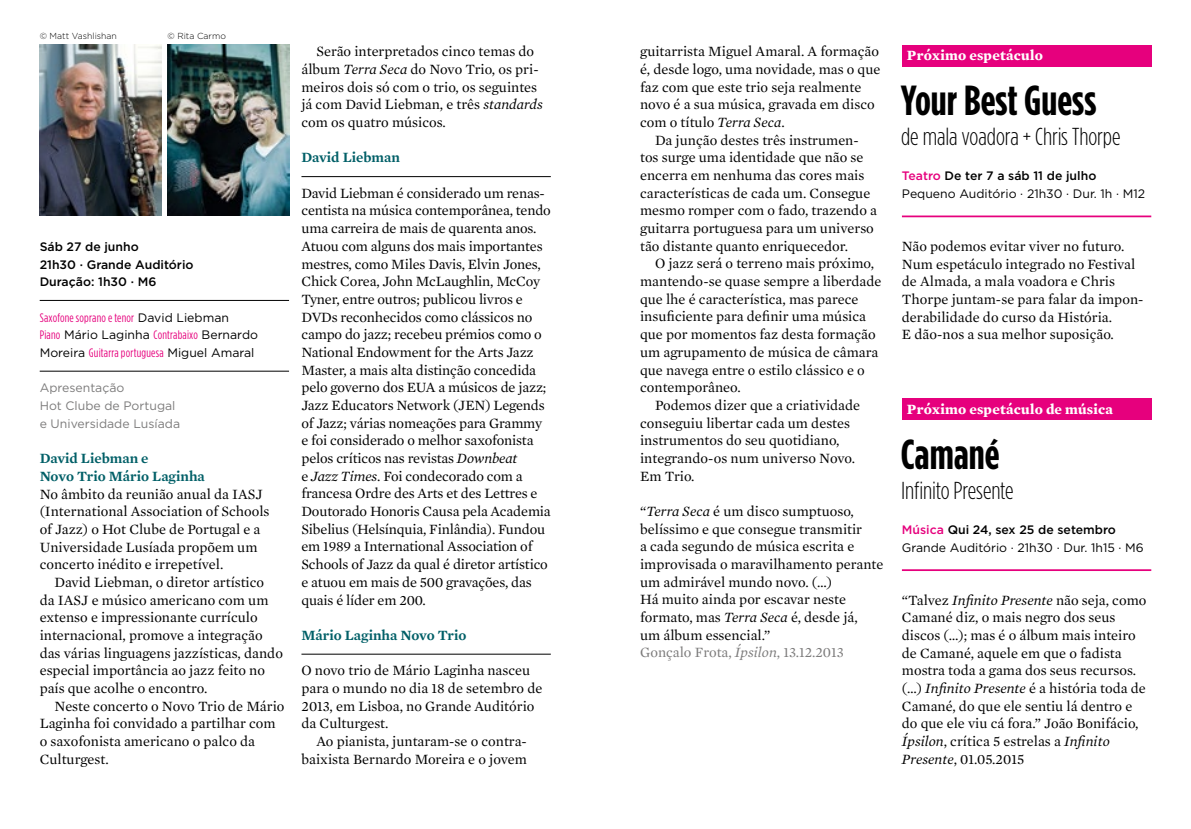
<style>
.page{position:relative;width:1191px;height:829px;background:#fff}
.page>*{position:absolute;margin:0;border:0;box-sizing:border-box;transform-origin:0 0}
.t1{font:700 42px "Gotham Condensed";color:#000}
.t2{font:300 24.5px "Gotham Condensed";letter-spacing:-.005em;color:#000}
.t3{font:14.35px/17.7px "Mercury Text G1";color:#000}
.t4{font:600 14.35px/17.7px "Mercury Text G1";color:#005f67}
.t5{font:700 14.35px "Mercury Text G1";letter-spacing:.015em;color:#fff}
.t6{font:12.25px/17.7px "Gotham";color:#000}
.t7{font:12.25px/17.7px "Gotham";color:#7c7b7b}
.t8{font:500 12.25px/17.7px "Gotham";color:#000}
.t9{font:12.25px "Gotham Condensed";letter-spacing:.02em;color:#e6007d}
.t10{font:300 8.75px "Gotham";color:#000}
.s1{font-family:"Gotham";color:#000}
.s2{font-family:"Gotham Condensed";color:#e6007d}
.s3{font-style:italic}
.s4{color:#7c7b7b}
.s5{font-style:italic;color:#7c7b7b}
.s6{font-weight:500;color:#e6007d}
.s7{font-weight:500}
</style>
<div class="page">
<hr style="left:301px;top:176px;width:250px;height:1px;background:#000">
<hr style="left:301px;top:653px;width:250px;height:1px;background:#000">
<hr style="left:40px;top:300px;width:249px;height:1px;background:#000">
<hr style="left:40px;top:370px;width:249px;height:1px;background:#000">
<div style="left:902px;top:45px;width:249px;height:22px;background:#e6007d"></div>
<hr style="left:902px;top:215px;width:249px;height:2px;background:#e6007d">
<div style="left:902px;top:398px;width:249px;height:22px;background:#e6007d"></div>
<hr style="left:902px;top:569px;width:249px;height:2px;background:#e6007d">
<img style="left:40px;top:45px;width:121px;height:170px">
<img style="left:167px;top:45px;width:122px;height:170px">
<p class="t10" style="left:40px;top:31px;width:79px">© Matt Vashlishan</p>
<p class="t10" style="left:167px;top:31px;width:60px">© Rita Carmo</p>
<p class="t8" style="left:40px;top:237px;width:155px">Sáb 27 de junho<br>21h30 · Grande Auditório<br>Duração: 1h30 · M6</p>
<p class="t9" style="left:40px;top:310px;width:191px">Saxofone soprano e tenor <span class="s1">David Liebman</span></p>
<p class="t6" style="left:40px;top:326px;width:220px"><span class="s2">Piano</span> Mário Laginha <span class="s2">Contrabaixo</span> Bernardo<br>Moreira <span class="s2">Guitarra portuguesa</span> Miguel Amaral</p>
<p class="t7" style="left:40px;top:379px;width:142px">Apresentação<br>Hot Clube de Portugal e Universidade Lusíada</p>
<p class="t4" style="left:40px;top:449px;width:167px">David Liebman e<br>Novo Trio Mário Laginha</p>
<p class="t3" style="left:40px;top:484px;width:231px">No âmbito da reunião anual da IASJ (International Association of Schools of Jazz) o Hot Clube de Portugal e a Universidade Lusíada propõem um concerto inédito e irrepetível.</p>
<p class="t3" style="left:40px;top:572px;width:245px;text-indent:15px">David Liebman, o diretor artístico<br>da IASJ e músico americano com um extenso e impressionante currículo internacional, promove a integração das várias linguagens jazzísticas, dando especial importância ao jazz feito no país que acolhe o encontro.</p>
<p class="t3" style="left:40px;top:696px;width:246px;text-indent:15px">Neste concerto o Novo Trio de Mário<br>Laginha foi convidado a partilhar com o saxofonista americano o palco da<br>Culturgest.</p>
<p class="t3" style="left:301px;top:42px;width:243px;text-indent:15px">Serão interpretados cinco temas do álbum <span class="s3">Terra Seca</span> do Novo Trio, os pri&shy;meiros dois só com o trio, os seguintes já com David Liebman, e três <span class="s3">standards </span>com os quatro músicos.</p>
<p class="t4" style="left:301px;top:148px;width:100px">David Liebman</p>
<p class="t3" style="left:301px;top:183px;width:251px">David Liebman é considerado um renas&shy;centista na música contemporânea, tendo uma carreira de mais de quarenta anos.<br>Atuou com alguns dos mais importantes mestres, como Miles Davis, Elvin Jones, Chick Corea, John McLaughlin, McCoy Tyner, entre outros; publicou livros e DVDs reconhecidos como clássicos no campo do jazz; recebeu prémios como o National Endowment for the Arts Jazz Master, a mais alta distinção concedida pelo governo dos EUA a músicos de jazz; Jazz Educators Network (JEN) Legends of Jazz; várias nomeações para Grammy e foi considerado o melhor saxofonista pelos críticos nas revistas <span class="s3">Downbeat<br></span>e <span class="s3">Jazz Times</span>. Foi condecorado com a francesa Ordre des Arts et des Lettres e Doutorado Honoris Causa pela Academia Sibelius (Helsínquia, Finlândia). Fundou em 1989 a International Association of Schools of Jazz da qual é diretor artístico e atuou em mais de 500 gravações, das quais é líder em 200.</p>
<p class="t4" style="left:301px;top:625px;width:167px">Mário Laginha Novo Trio</p>
<p class="t3" style="left:301px;top:660px;width:242px">O novo trio de Mário Laginha nasceu para o mundo no dia 18 de setembro de<br>2013, em Lisboa, no Grande Auditório da Culturgest.</p>
<p class="t3" style="left:301px;top:731px;width:227px;text-align:right">Ao pianista, juntaram-se o contra&shy;baixista Bernardo Moreira e o jovem</p>
<p class="t3" style="left:640px;top:42px;width:240px">guitarrista Miguel Amaral. A formação</p>
<p class="t3" style="left:640px;top:59px;width:242px">é, desde logo, uma novidade, mas o que</p>
<p class="t3" style="left:640px;top:77px;width:223px">faz com que este trio seja realmente</p>
<p class="t3" style="left:640px;top:95px;width:236px">novo é a sua música, gravada em disco</p>
<p class="t3" style="left:640px;top:112px;width:146px">com o título <span class="s3">Terra Seca</span>.</p>
<p class="t3" style="left:655px;top:130px;width:205px">Da junção destes três instrumen-</p>
<p class="t3" style="left:640px;top:148px;width:225px">tos surge uma identidade que não se</p>
<p class="t3" style="left:640px;top:166px;width:226px">encerra em nenhuma das cores mais</p>
<p class="t3" style="left:640px;top:183px;width:232px">características de cada um. Consegue</p>
<p class="t3" style="left:640px;top:201px;width:238px">mesmo romper com o fado, trazendo a</p>
<p class="t3" style="left:640px;top:219px;width:235px">guitarra portuguesa para um universo</p>
<p class="t3" style="left:640px;top:236px;width:209px">tão distante quanto enriquecedor.</p>
<p class="t3" style="left:655px;top:254px;width:220px">O jazz será o terreno mais próximo,</p>
<p class="t3" style="left:640px;top:272px;width:243px">mantendo-se quase sempre a liberdade</p>
<p class="t3" style="left:640px;top:289px;width:220px">que lhe é característica, mas parece</p>
<p class="t3" style="left:640px;top:307px;width:227px">insuficiente para definir uma música</p>
<p class="t3" style="left:640px;top:325px;width:237px">que por momentos faz desta formação</p>
<p class="t3" style="left:640px;top:342px;width:240px">um agrupamento de música de câmara</p>
<p class="t3" style="left:640px;top:360px;width:226px">que navega entre o estilo clássico e o</p>
<p class="t3" style="left:640px;top:378px;width:102px">contemporâneo.</p>
<p class="t3" style="left:655px;top:395px;width:207px">Podemos dizer que a criatividade</p>
<p class="t3" style="left:640px;top:413px;width:211px">conseguiu libertar cada um destes</p>
<p class="t3" style="left:640px;top:431px;width:201px">instrumentos do seu quotidiano,</p>
<p class="t3" style="left:640px;top:448px;width:216px">integrando-os num universo Novo.</p>
<p class="t3" style="left:640px;top:466px;width:56px">Em Trio.</p>
<p class="t3" style="left:640px;top:501px;width:245px">“<span class="s3">Terra Seca</span> é um disco sumptuoso, belíssimo e que consegue transmitir<br>a cada segundo de música escrita e improvisada o maravilhamento perante um admirável mundo novo. (…)<br>Há muito ainda por escavar neste formato, mas <span class="s3">Terra Seca</span> é, desde já,<br>um álbum essencial.”<br><span class="s4">Gonçalo Frota,</span> <span class="s5">Ípsilon</span><span class="s4">, 13.12.2013</span></p>
<p class="t5" style="left:907px;top:45px;width:138px">Próximo espetáculo</p>
<h1 class="t1" style="left:900px;top:76px;width:197px">Your Best Guess</h1>
<h2 class="t2" style="left:901px;top:122px;width:221px">de mala voadora + Chris Thorpe</h2>
<p class="t6" style="left:902px;top:167px;width:245px"><span class="s6">Teatro</span> <span class="s7">De ter 7 a sáb 11 de julho<br></span>Pequeno Auditório · 21h30 · Dur. 1h · M12</p>
<p class="t3" style="left:902px;top:236px;width:243px">Não podemos evitar viver no futuro.<br>Num espetáculo integrado no Festival de Almada, a mala voadora e Chris Thorpe juntam-se para falar da impon&shy;derabilidade do curso da História.<br>E dão-nos a sua melhor suposição.</p>
<p class="t5" style="left:907px;top:398px;width:207px">Próximo espetáculo de música</p>
<h1 class="t1" style="left:900px;top:429px;width:100px">Camané</h1>
<h2 class="t2" style="left:901px;top:476px;width:114px">Infinito Presente</h2>
<p class="t6" style="left:902px;top:520px;width:243px"><span class="s6">Música</span> <span class="s7">Qui 24, sex 25 de setembro<br></span>Grande Auditório · 21h30 · Dur. 1h15 · M6</p>
<p class="t3" style="left:902px;top:590px;width:246px">“Talvez <span class="s3">Infinito Presente</span> não seja, como Camané diz, o mais negro dos seus discos (…); mas é o álbum mais inteiro de Camané, aquele em que o fadista mostra toda a gama dos seus recursos. (…) <span class="s3">Infinito Presente</span> é a história toda de Camané, do que ele sentiu lá dentro e do que ele viu cá fora.” João Bonifácio, <span class="s3">Ípsilon</span>, crítica 5 estrelas a <span class="s3">Infinito Presente</span>, 01.05.2015</p>
</div>
